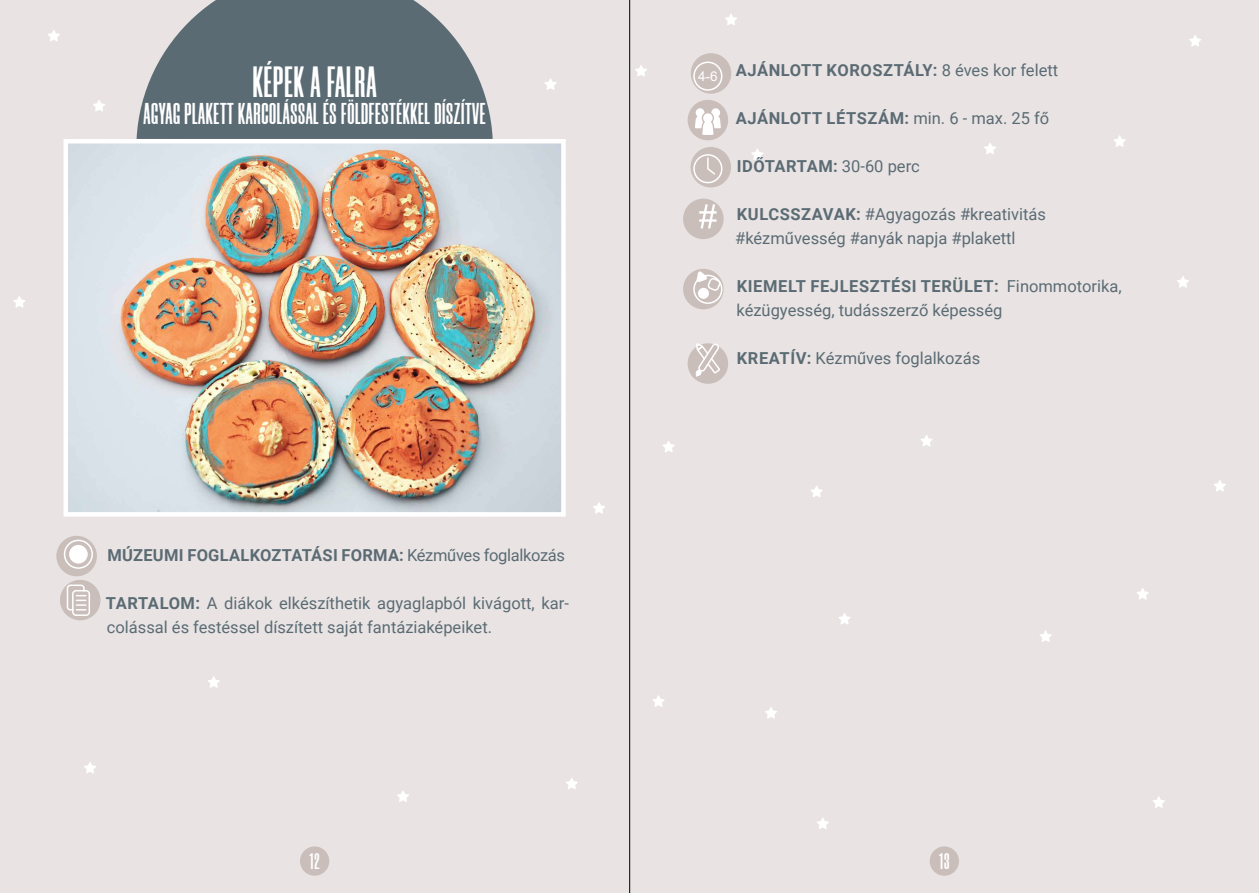
<style>
.page{position:relative;width:1259px;height:893px;background:#e9e4e3}
.page>*{position:absolute;margin:0;border:0;box-sizing:border-box;transform-origin:0 0}
.t1{font:700 43.5px "Morganite";letter-spacing:.02em;color:#fff}
.t2{font:700 30px "Morganite";letter-spacing:.02em;color:#fff}
.t3{font:700 22.5px "Morganite";color:#fff}
.t4{font:16.5px/24px "Roboto";color:#5b6b74}
.t5{font:700 16.5px "Roboto";letter-spacing:.015em;color:#5b6b74}
.t6{font:700 16.5px "Roboto";letter-spacing:.035em;color:#5b6b74}
.t7{font:13.5px "Arial";color:#fff}
.s1{font-weight:400}
.s2{font-weight:700}
</style>
<div class="page">
<svg style="left:663px;top:441px;width:12px;height:11px"></svg>
<svg style="left:838px;top:613px;width:13px;height:12px"></svg>
<svg style="left:811px;top:486px;width:12px;height:11px"></svg>
<svg style="left:765px;top:707px;width:12px;height:12px"></svg>
<svg style="left:653px;top:695px;width:11px;height:12px"></svg>
<svg style="left:1137px;top:588px;width:12px;height:12px"></svg>
<svg style="left:1214px;top:480px;width:12px;height:12px"></svg>
<svg style="left:1189px;top:35px;width:12px;height:12px"></svg>
<svg style="left:1114px;top:135px;width:12px;height:12px"></svg>
<svg style="left:1177px;top:276px;width:12px;height:12px"></svg>
<svg style="left:1040px;top:630px;width:12px;height:12px"></svg>
<svg style="left:920px;top:435px;width:13px;height:11px"></svg>
<svg style="left:1153px;top:796px;width:12px;height:12px"></svg>
<svg style="left:817px;top:818px;width:12px;height:11px"></svg>
<svg style="left:984px;top:143px;width:12px;height:11px"></svg>
<svg style="left:751px;top:148px;width:12px;height:12px"></svg>
<svg style="left:725px;top:14px;width:12px;height:11px"></svg>
<svg style="left:635px;top:65px;width:12px;height:12px"></svg>
<svg style="left:545px;top:78px;width:11px;height:12px"></svg>
<svg style="left:48px;top:30px;width:12px;height:11px"></svg>
<svg style="left:93px;top:100px;width:12px;height:12px"></svg>
<svg style="left:13px;top:296px;width:13px;height:12px"></svg>
<svg style="left:566px;top:778px;width:12px;height:11px"></svg>
<svg style="left:593px;top:502px;width:12px;height:12px"></svg>
<svg style="left:397px;top:791px;width:12px;height:11px"></svg>
<svg style="left:208px;top:676px;width:12px;height:12px"></svg>
<svg style="left:84px;top:762px;width:12px;height:12px"></svg>
<svg style="left:136px;top:0;width:357px;height:139px;background:#6f7c83"></svg>
<img style="left:69px;top:144px;width:492px;height:368px">
<div style="left:64px;top:139px;width:502px;height:378px;border:4px solid #fff"></div>
<div style="left:56px;top:536px;width:41px;height:40px;background:#cabeba;border-radius:50%"></div>
<div style="left:60px;top:580px;width:40px;height:40px;background:#cabeba;border-radius:50%"></div>
<div style="left:64px;top:540px;width:29px;height:29px;border:2px solid #fff;border-radius:50%"></div>
<div style="left:69px;top:545px;width:19px;height:19px;background:#fff;border-radius:50%"></div>
<svg style="left:66px;top:584px;width:24px;height:33px"></svg>
<div style="left:687px;top:343px;width:41px;height:41px;background:#cabeba;border-radius:50%"></div>
<div style="left:683px;top:269px;width:40px;height:40px;background:#cabeba;border-radius:50%"></div>
<div style="left:683px;top:199px;width:40px;height:40px;background:#cabeba;border-radius:50%"></div>
<div style="left:690px;top:147px;width:41px;height:40px;background:#cabeba;border-radius:50%"></div>
<div style="left:687px;top:100px;width:41px;height:40px;background:#cabeba;border-radius:50%"></div>
<div style="left:691px;top:53px;width:40px;height:41px;background:#cabeba;border-radius:50%"></div>
<svg style="left:692px;top:153px;width:31px;height:31px"></svg>
<div style="left:693px;top:62px;width:29px;height:29px;border:2px solid #fff;border-radius:50%"></div>
<svg style="left:695px;top:108px;width:26px;height:27px"></svg>
<svg style="left:699px;top:204px;width:17px;height:24px"></svg>
<div style="left:693px;top:275px;width:29px;height:29px;border:2px solid #fff;border-radius:50%"></div>
<div style="left:698px;top:288px;width:11px;height:11px;background:#fff;border-radius:50%"></div>
<svg style="left:696px;top:271px;width:25px;height:21px"></svg>
<svg style="left:695px;top:343px;width:26px;height:34px"></svg>
<div style="left:300px;top:846px;width:29px;height:30px;background:#cabeba;border-radius:50%"></div>
<div style="left:929px;top:846px;width:30px;height:30px;background:#cabeba;border-radius:50%"></div>
<hr style="left:629px;top:0;width:1px;height:893px;background:#000">
<h1 class="t1" style="left:253px;top:59px;width:125px">KÉPEK A FALRA</h1>
<h2 class="t2" style="left:144px;top:98px;width:343px">AGYAG PLAKETT KARCOLÁSSAL ÉS FÖLDFESTÉKKEL DÍSZÍTVE</h2>
<p class="t5" style="left:107px;top:543px;width:459px">MÚZEUMI FOGLALKOZTATÁSI FORMA: <span class="s1">Kézműves foglalkozás</span></p>
<p class="t4" style="left:106px;top:590px;width:464px"><span class="s2">TARTALOM:</span> A diákok elkészíthetik agyaglapból kivágott, kar&shy;colással és festéssel díszített saját fantáziaképeiket.</p>
<p class="t7" style="left:698px;top:67px;width:21px">4-6</p>
<p class="t6" style="left:735px;top:59px;width:324px">AJÁNLOTT KOROSZTÁLY: <span class="s1">8 éves kor felett</span></p>
<p class="t6" style="left:735px;top:107px;width:315px">AJÁNLOTT LÉTSZÁM: <span class="s1">min. 6 - max. 25 fő</span></p>
<p class="t5" style="left:736px;top:155px;width:184px">IDŐTARTAM: <span class="s1">30-60 perc</span></p>
<p class="t4" style="left:735px;top:202px;width:312px"><span class="s2">KULCSSZAVAK:</span> #Agyagozás #kreativitás #kézművesség #anyák napja #plakettl</p>
<p class="t4" style="left:736px;top:274px;width:387px"><span class="s2">KIEMELT FEJLESZTÉSI TERÜLET:</span> Finommotorika, kézügyesség, tudásszerző képesség</p>
<p class="t4" style="left:737px;top:346px;width:245px"><span class="s2">KREATÍV:</span> Kézműves foglalkozás</p>
<h3 class="t3" style="left:309px;top:850px;width:12px">12</h3>
<h3 class="t3" style="left:939px;top:850px;width:12px">13</h3>
</div>
